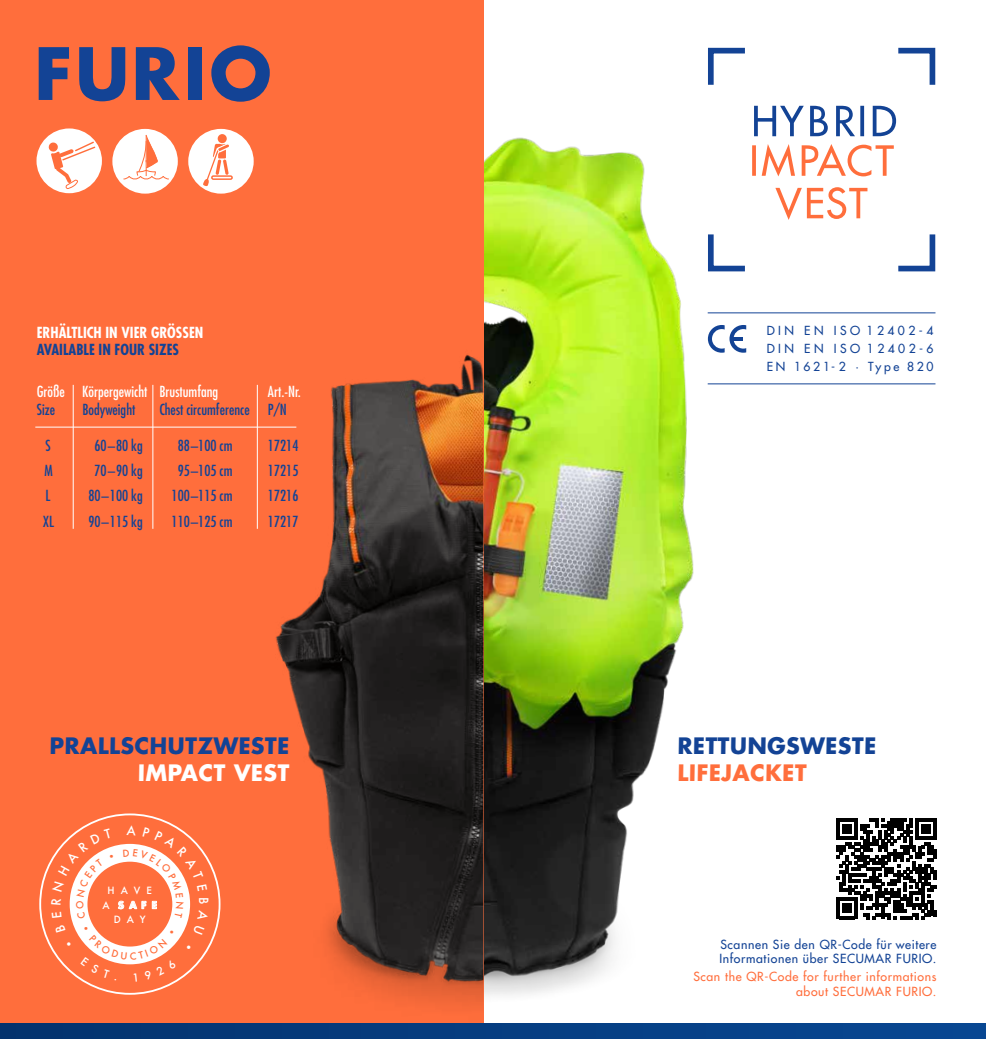
<style>
.page{position:relative;width:986px;height:1039px;background:#fff}
.page>*{position:absolute;margin:0;border:0;box-sizing:border-box;transform-origin:0 0}
.t1{font:700 70px "Futura";letter-spacing:.045em;color:#134395}
.t2{font:700 22.05px "Futura";letter-spacing:.02em;color:#134395}
.t3{font:700 22.05px "Futura";letter-spacing:.02em;color:#ff6e3c}
.t4{font:700 22.05px "Futura";color:#fff}
.t5{font:condensed 14.88px "Futura";color:#134395}
.t6{font:condensed 14.88px "Futura";color:#fff}
.t7{font:700 condensed 14.88px "Futura";color:#fff}
.t8{font:700 condensed 14.88px "Futura";color:#134395}
.t9{font:500 14px "Futura T";color:#fff}
.t10{font:12.25px/17.8px "Futura";letter-spacing:.05em;color:#134395}
.t11{font:12.25px/14.7px "Futura";letter-spacing:.05em;color:#ff6e3c;text-align:right}
.t12{font:500 11.03px/14.3px "Futura T";letter-spacing:.535em;color:#fff;text-align:center}
.s1{font-weight:700}
</style>
<div class="page">
<img style="left:483px;top:115px;width:299px;height:908px">
<svg style="left:708px;top:47px;width:37px;height:38px"></svg>
<svg style="left:898px;top:47px;width:38px;height:38px"></svg>
<svg style="left:898px;top:234px;width:38px;height:38px"></svg>
<svg style="left:705px;top:229px;width:45px;height:45px"></svg>
<svg style="left:775px;top:187px;width:92px;height:33px"></svg>
<svg style="left:752px;top:144px;width:141px;height:32px"></svg>
<svg style="left:754px;top:106px;width:142px;height:30px"></svg>
<svg style="left:836px;top:818px;width:100px;height:101px"></svg>
<hr style="left:707px;top:383px;width:228px;height:1px;background:#134395">
<hr style="left:707px;top:312px;width:228px;height:1px;background:#134395">
<svg style="left:708px;top:325px;width:38px;height:27px"></svg>
<hr style="left:733px;top:337px;width:10px;height:4px;background:#134395">
<div style="left:0;top:0;width:483px;height:1038px;background:#ff6e3c"></div>
<img style="left:230px;top:354px;width:253px;height:652px">
<div style="left:112px;top:129px;width:66px;height:65px;background:#fff;border-radius:50%"></div>
<svg style="left:122px;top:134px;width:48px;height:46px"></svg>
<div style="left:188px;top:129px;width:66px;height:65px;background:#fff;border-radius:50%"></div>
<div style="left:211px;top:175px;width:22px;height:5px;border:1px solid #ff6e3c;border-radius:2px"></div>
<svg style="left:202px;top:134px;width:27px;height:53px"></svg>
<div style="left:36px;top:128px;width:66px;height:65px;background:#fff;border-radius:50%"></div>
<svg style="left:48px;top:141px;width:47px;height:48px"></svg>
<hr style="left:35px;top:426px;width:261px;height:1px;background:#fff">
<hr style="left:152px;top:385px;width:1px;height:143px;background:#fff">
<hr style="left:73px;top:385px;width:1px;height:143px;background:#fff">
<hr style="left:257px;top:385px;width:1px;height:143px;background:#fff">
<svg style="left:0;top:1023px;width:986px;height:15px;background:#053d80"></svg>
<svg style="left:51px;top:824px;width:158px;height:157px"></svg>
<h1 class="t1" style="left:34px;top:25px;width:239px">FURIO</h1>
<p class="t7" style="left:37px;top:322px;width:168px">ERHÄLTLICH IN VIER GRÖSSEN</p>
<p class="t8" style="left:37px;top:340px;width:144px">AVAILABLE IN FOUR SIZES</p>
<p class="t6" style="left:37px;top:382px;width:183px">Größe Körpergewicht Brustumfang</p>
<p class="t6" style="left:268px;top:382px;width:35px">Art.-Nr.</p>
<p class="t5" style="left:37px;top:400px;width:20px">Size</p>
<p class="t5" style="left:82px;top:400px;width:55px">Bodyweight</p>
<p class="t5" style="left:159px;top:400px;width:129px">Chest circumference P/N</p>
<p class="t5" style="left:45px;top:436px;width:7px">S</p>
<p class="t5" style="left:95px;top:436px;width:50px">60–80 kg</p>
<p class="t5" style="left:178px;top:436px;width:56px">88–100 cm</p>
<p class="t5" style="left:268px;top:436px;width:32px">17214</p>
<p class="t5" style="left:44px;top:461px;width:10px">M</p>
<p class="t5" style="left:95px;top:461px;width:50px">70–90 kg</p>
<p class="t5" style="left:178px;top:461px;width:56px">95–105 cm</p>
<p class="t5" style="left:268px;top:461px;width:32px">17215</p>
<p class="t5" style="left:45px;top:486px;width:6px">L</p>
<p class="t5" style="left:88px;top:486px;width:56px">80–100 kg</p>
<p class="t5" style="left:172px;top:486px;width:62px">100–115 cm</p>
<p class="t5" style="left:268px;top:486px;width:32px">17216</p>
<p class="t5" style="left:43px;top:512px;width:13px">XL</p>
<p class="t5" style="left:88px;top:512px;width:56px">90–115 kg</p>
<p class="t5" style="left:172px;top:512px;width:62px">110–125 cm</p>
<p class="t5" style="left:268px;top:512px;width:32px">17217</p>
<h2 class="t2" style="left:50px;top:730px;width:242px">PRALLSCHUTZWESTE</h2>
<h2 class="t4" style="left:138px;top:757px;width:153px">IMPACT VEST</h2>
<p class="t12" style="left:102px;top:883px;width:56px">HAVE<br>A <span class="s1">SAFE<br></span>DAY</p>
<p class="t9" style="left:212px;top:897px;width:9px;rotate:90deg">B</p>
<p class="t10" style="left:766px;top:322px;width:168px;text-align:justify">DIN EN ISO 12402-4<br>DIN EN ISO 12402-6<br>EN 1621-2 · Type 820</p>
<h2 class="t2" style="left:677px;top:730px;width:201px">RETTUNGSWESTE</h2>
<h2 class="t3" style="left:677px;top:757px;width:131px">LIFEJACKET</h2>
<p class="t10" style="left:719px;top:936px;width:218px;line-height:14.7px">Scannen Sie den QR-Code für weitere<br>Informationen über SECUMAR FURIO.</p>
<p class="t11" style="left:693px;top:969px;width:245px">Scan the QR-Code for further informations about SECUMAR FURIO.</p>
</div>
